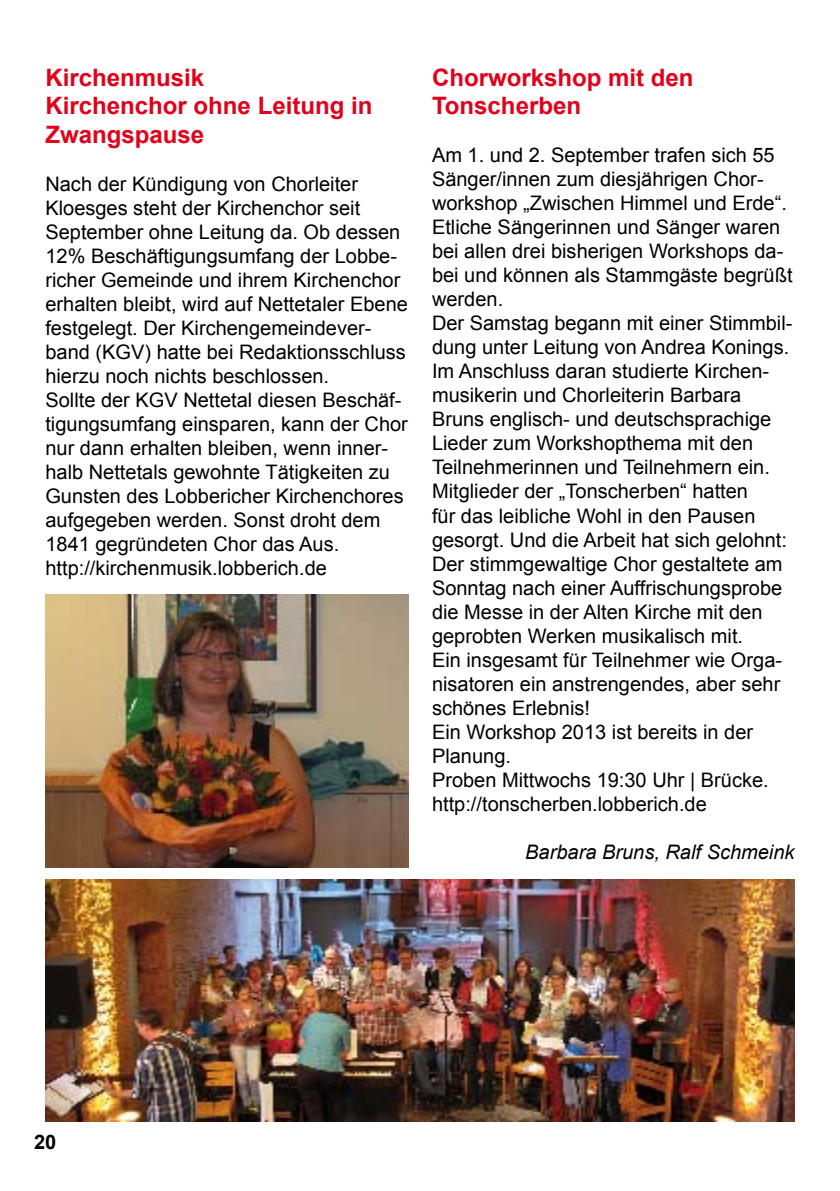
<style>
.page{position:relative;width:840px;height:1191px;background:#fff}
.page>*{position:absolute;margin:0;border:0;box-sizing:border-box;transform-origin:0 0}
.t1{font:700 24px/28.8px "Arial";color:#e2001a}
.t2{font:20px/24px "Arial";color:#000}
.t3{font:italic 20px "Arial";color:#000}
.t4{font:700 20px "Arial";color:#000}
</style>
<div class="page">
<img style="left:45px;top:594px;width:363px;height:273px">
<img style="left:45px;top:879px;width:749px;height:242px">
<p class="t1" style="left:45px;top:63px;width:328px">Kirchenmusik<br>Kirchenchor ohne Leitung in<br>Zwangspause</p>
<p class="t2" style="left:45px;top:172px;width:364px">Nach der Kündigung von Chorleiter Kloesges steht der Kirchenchor seit September ohne Leitung da. Ob dessen 12% Beschäftigungsumfang der Lobbe&shy;richer Gemeinde und ihrem Kirchenchor erhalten bleibt, wird auf Nettetaler Ebene festgelegt. Der Kirchengemeindever&shy;band (KGV) hatte bei Redaktionsschluss hierzu noch nichts beschlossen.<br>Sollte der KGV Nettetal diesen Beschäf&shy;tigungsumfang einsparen, kann der Chor nur dann erhalten bleiben, wenn inner&shy;halb Nettetals gewohnte Tätigkeiten zu Gunsten des Lobbericher Kirchenchores aufgegeben werden. Sonst droht dem 1841 gegründeten Chor das Aus. http://kirchenmusik.lobberich.de</p>
<p class="t1" style="left:432px;top:63px;width:263px">Chorworkshop mit den<br>Tonscherben</p>
<p class="t2" style="left:432px;top:143px;width:362px">Am 1. und 2. September trafen sich 55<br>Sänger/innen zum diesjährigen Chor&shy;workshop „Zwischen Himmel und Erde“.<br>Etliche Sängerinnen und Sänger waren bei allen drei bisherigen Workshops da&shy;bei und können als Stammgäste begrüßt werden.<br>Der Samstag begann mit einer Stimmbil&shy;dung unter Leitung von Andrea Konings.<br>Im Anschluss daran studierte Kirchen&shy;musikerin und Chorleiterin Barbara Bruns englisch- und deutschsprachige Lieder zum Workshopthema mit den Teilnehmerinnen und Teilnehmern ein.<br>Mitglieder der „Tonscherben“ hatten<br>für das leibliche Wohl in den Pausen gesorgt. Und die Arbeit hat sich gelohnt:<br>Der stimmgewaltige Chor gestaltete am Sonntag nach einer Auffrischungsprobe die Messe in der Alten Kirche mit den geprobten Werken musikalisch mit.<br>Ein insgesamt für Teilnehmer wie Orga&shy;nisatoren ein anstrengendes, aber sehr schönes Erlebnis!<br>Ein Workshop 2013 ist bereits in der Planung.<br>Proben Mittwochs 19:30 Uhr | Brücke. http://tonscherben.lobberich.de</p>
<p class="t3" style="left:525px;top:838px;width:270px">Barbara Bruns, Ralf Schmeink</p>
<p class="t4" style="left:34px;top:1128px;width:24px">20</p>
</div>
